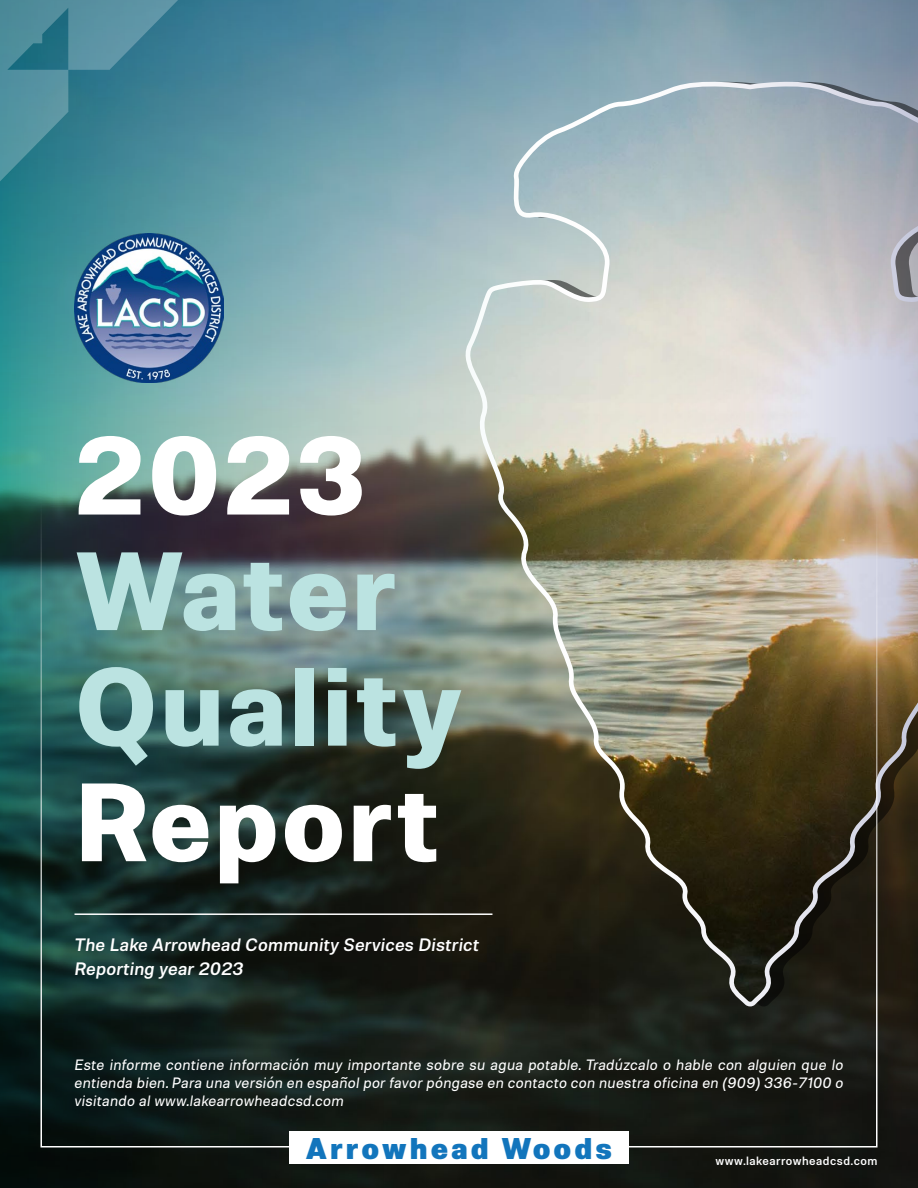
<style>
.page{position:relative;width:918px;height:1188px;background:#fff}
.page>*{position:absolute;margin:0;border:0;box-sizing:border-box;transform-origin:0 0}
.t1{font:700 111px/115.5px "Molde";letter-spacing:.02em;color:#bbe3e1}
.t2{font:900 30px "Molde";letter-spacing:.1em;color:#1275bc}
.t3{font:italic 500 18px/24px "Molde";letter-spacing:.01em;color:#fff}
.t4{font:italic 15px/18px "Molde";letter-spacing:.02em;color:#fff;text-align:justify}
.t5{font:500 12px "Molde";letter-spacing:.04em;color:#fff}
.s1{color:#fff}
</style>
<div class="page">
<img style="left:0;top:0;width:593px;height:1188px">
<img style="left:593px;top:0;width:325px;height:1188px">
<div style="left:289px;top:1131px;width:340px;height:33px;background:#fff"></div>
<svg style="left:0;top:0;width:178px;height:181px;background:#428596"></svg>
<img style="left:75px;top:234px;width:148px;height:148px">
<hr style="left:75px;top:913px;width:417px;height:2px;background:#fff">
<h1 class="t1" style="left:75px;top:412px;width:390px"><span class="s1">2023<br></span>Water<br>Quality<br><span class="s1">Report</span></h1>
<h2 class="t3" style="left:75px;top:932px;width:406px">The Lake Arrowhead Community Services District<br>Reporting year 2023</h2>
<p class="t4" style="left:75px;top:1055px;width:771px">Este informe contiene información muy importante sobre su agua potable. Tradúzcalo o hable con alguien que lo entienda bien. Para una versión en español por favor póngase en contacto con nuestra oficina en (909) 336-7100 o visitando al www.lakearrowheadcsd.com</p>
<h2 class="t2" style="left:306px;top:1128px;width:308px">Arrowhead Woods</h2>
<p class="t5" style="left:716px;top:1153px;width:163px">www.lakearrowheadcsd.com</p>
</div>
